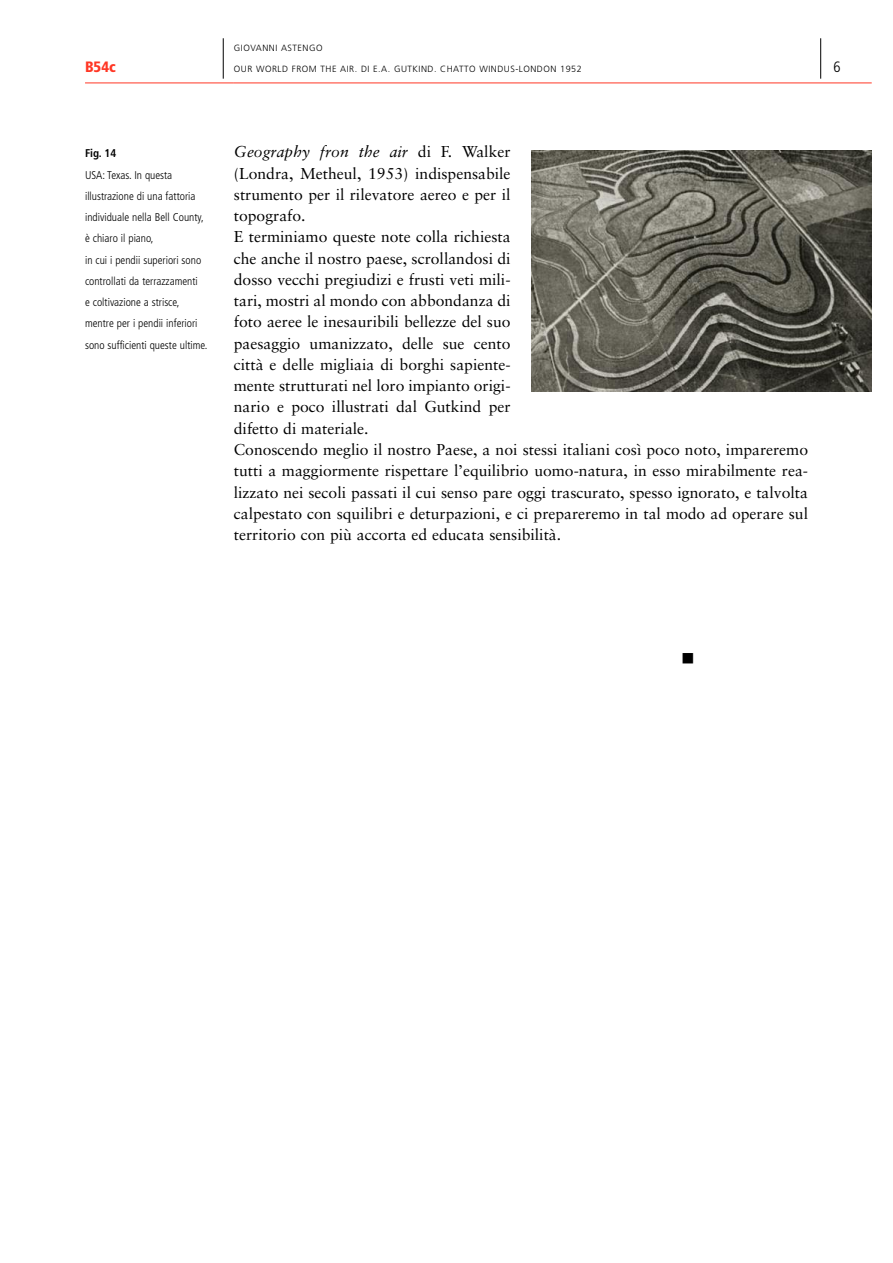
<style>
.page{position:relative;width:893px;height:1263px;background:#fff}
.page>*{position:absolute;margin:0;border:0;box-sizing:border-box;transform-origin:0 0}
.t1{font:15.75px/21.3px "Sabon";color:#000}
.t2{font:900 condensed 15px "Frutiger";color:#ff3725}
.t3{font:300 condensed 15px "Frutiger";color:#000}
.t4{font:300 condensed 11.25px/21.3px "Frutiger";color:#000}
.t5{font:700 condensed 11.25px "Frutiger";color:#000}
.t6{font:300 9px "Frutiger";letter-spacing:.055em;color:#000}
.s1{font-style:italic}
</style>
<div class="page">
<hr style="left:85px;top:83px;width:149px;height:1px;background:#ff3725">
<hr style="left:234px;top:83px;width:638px;height:1px;background:#ff3725">
<hr style="left:223px;top:38px;width:1px;height:41px;background:#000">
<hr style="left:820px;top:38px;width:1px;height:41px;background:#000">
<img style="left:531px;top:151px;width:341px;height:240px">
<p class="t2" style="left:85px;top:61px;width:32px">B54c</p>
<p class="t6" style="left:234px;top:44px;width:90px">GIOVANNI ASTENGO</p>
<p class="t6" style="left:234px;top:66px;width:349px">OUR WORLD FROM THE AIR. DI E.A. GUTKIND. CHATTO WINDUS-LONDON 1952</p>
<p class="t3" style="left:833px;top:61px;width:9px">6</p>
<p class="t5" style="left:85px;top:149px;width:33px">Fig. 14</p>
<p class="t4" style="left:85px;top:165px;width:124px">USA: Texas. In questa illustrazione di una fattoria individuale nella Bell County, è chiaro il piano,<br>in cui i pendii superiori sono controllati da terrazzamenti<br>e coltivazione a strisce, mentre per i pendii inferiori sono sufficienti queste ultime.</p>
<p class="t1" style="left:234px;top:142px;width:576px"><span class="s1">Geography fron the air</span> di F. Walker<br>(Londra, Metheul, 1953) indispensabile<br>strumento per il rilevatore aereo e per il<br>topografo.<br>E terminiamo queste note colla richiesta<br>che anche il nostro paese, scrollandosi di<br>dosso vecchi pregiudizi e frusti veti mili-<br>tari, mostri al mondo con abbondanza di<br>foto aeree le inesauribili bellezze del suo<br>paesaggio umanizzato, delle sue cento<br>città e delle migliaia di borghi sapiente-<br>mente strutturati nel loro impianto origi-<br>nario e poco illustrati dal Gutkind per<br>difetto di materiale.<br>Conoscendo meglio il nostro Paese, a noi stessi italiani così poco noto, impareremo tutti a maggiormente rispettare l’equilibrio uomo-natura, in esso mirabilmente rea&shy;lizzato nei secoli passati il cui senso pare oggi trascurato, spesso ignorato, e talvolta calpestato con squilibri e deturpazioni, e ci prepareremo in tal modo ad operare sul territorio con più accorta ed educata sensibilità.</p>
</div>
